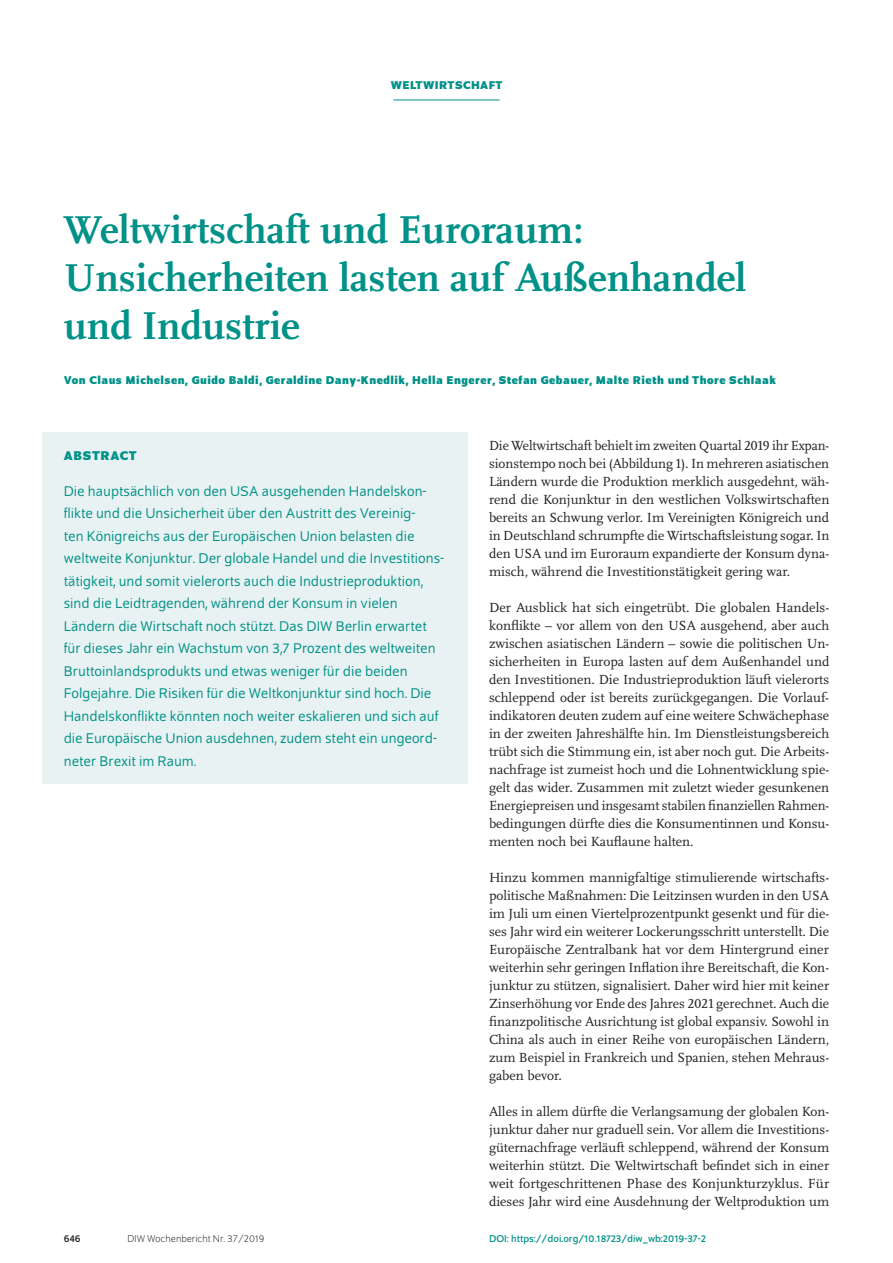
<style>
.page{position:relative;width:893px;height:1263px;background:#fff}
.page>*{position:absolute;margin:0;border:0;box-sizing:border-box;transform-origin:0 0}
.t1{font:700 40.5px/48px "Scala Pro";color:#009188}
.t2{font:15px/22.5px "Schumpeter Blond";color:#009188}
.t3{font:13.8px/18px "Scala Pro";color:#231f20;text-align:justify}
.t4{font:700 13.5px "Schumpeter";letter-spacing:.05em;color:#009188}
.t5{font:700 12px "Schumpeter";letter-spacing:.04em;color:#009188}
.t6{font:10.5px "Schumpeter";color:#009188}
.t7{font:300 10.5px "Schumpeter";color:#231f20}
.t8{font:10.5px "Schumpeter";color:#231f20}
</style>
<div class="page">
<hr style="left:393px;top:100px;width:107px;height:1px;background:#009188">
<div style="left:43px;top:432px;width:425px;height:351px;background:#e9f2f2"></div>
<p class="t5" style="left:391px;top:79px;width:113px">WELTWIRTSCHAFT</p>
<h1 class="t1" style="left:64px;top:203px;width:684px">Weltwirtschaft und Euroraum:<br>Unsicherheiten lasten auf Außenhandel und Industrie</h1>
<p class="t5" style="left:64px;top:373px;width:714px">Von Claus Michelsen, Guido Baldi, Geraldine Dany-Knedlik, Hella Engerer, Stefan Gebauer, Malte Rieth und Thore Schlaak</p>
<p class="t4" style="left:64px;top:448px;width:75px">ABSTRACT</p>
<p class="t2" style="left:64px;top:480px;width:381px">Die hauptsächlich von den USA ausgehenden Handelskon&shy;flikte und die Unsicherheit über den Austritt des Vereinig-<br>ten Königreichs aus der Europäischen Union belasten die weltweite Konjunktur. Der globale Handel und die Investitions&shy;tätigkeit, und somit vielerorts auch die Industrieproduktion, sind die Leidtragenden, während der Konsum in vielen Ländern die Wirtschaft noch stützt. Das DIW Berlin erwartet für dieses Jahr ein Wachstum von 3,7 Prozent des weltweiten Bruttoinlandsprodukts und etwas weniger für die beiden Folgejahre. Die Risiken für die Weltkonjunktur sind hoch. Die Handelskonflikte könnten noch weiter eskalieren und sich auf die Europäische Union ausdehnen, zudem steht ein ungeord&shy;neter Brexit im Raum.</p>
<p class="t3" style="left:489px;top:436px;width:342px">Die Weltwirtschaft behielt im zweiten Quartal 2019 ihr Expan&shy;sionstempo noch bei (Abbildung 1). In mehreren asiatischen Ländern wurde die Produktion merklich ausgedehnt, wäh&shy;rend die Konjunktur in den westlichen Volkswirtschaften bereits an Schwung verlor. Im Vereinigten Königreich und in Deutschland schrumpfte die Wirtschaftsleistung sogar. In den USA und im Euroraum expandierte der Konsum dyna&shy;misch, während die Investitionstätigkeit gering war.</p>
<p class="t3" style="left:489px;top:598px;width:342px">Der Ausblick hat sich eingetrübt. Die globalen Handels&shy;konflikte – vor allem von den USA ausgehend, aber auch zwischen asiatischen Ländern – sowie die politischen Un&shy;sicherheiten in Europa lasten auf dem Außenhandel und den Investitionen. Die Industrieproduktion läuft vielerorts schleppend oder ist bereits zurückgegangen. Die Vorlauf&shy;indikatoren deuten zudem auf eine weitere Schwächephase in der zweiten Jahreshälfte hin. Im Dienstleistungsbereich trübt sich die Stimmung ein, ist aber noch gut. Die Arbeits&shy;nachfrage ist zumeist hoch und die Lohnentwicklung spie&shy;gelt das wider. Zusammen mit zuletzt wieder gesunkenen Energiepreisen und insgesamt stabilen finanziellen Rahmen&shy;bedingungen dürfte dies die Konsumentinnen und Konsu&shy;menten noch bei Kauflaune halten.</p>
<p class="t3" style="left:489px;top:868px;width:342px">Hinzu kommen mannigfaltige stimulierende wirtschafts&shy;politische Maßnahmen: Die Leitzinsen wurden in den USA im Juli um einen Viertelprozentpunkt gesenkt und für die&shy;ses Jahr wird ein weiterer Lockerungsschritt unterstellt. Die Europäische Zentralbank hat vor dem Hintergrund einer weiterhin sehr geringen Inflation ihre Bereitschaft, die Kon&shy;junktur zu stützen, signalisiert. Daher wird hier mit keiner Zinserhöhung vor Ende des Jahres 2021 gerechnet. Auch die finanzpolitische Ausrichtung ist global expansiv. Sowohl in China als auch in einer Reihe von europäischen Ländern, zum Beispiel in Frankreich und Spanien, stehen Mehraus&shy;gaben bevor.</p>
<p class="t3" style="left:489px;top:1102px;width:342px">Alles in allem dürfte die Verlangsamung der globalen Kon&shy;junktur daher nur graduell sein. Vor allem die Investitions&shy;güternachfrage verläuft schleppend, während der Konsum weiterhin stützt. Die Weltwirtschaft befindet sich in einer weit fortgeschrittenen Phase des Konjunkturzyklus. Für dieses Jahr wird eine Ausdehnung der Weltproduktion um</p>
<p class="t8" style="left:64px;top:1233px;width:18px">646</p>
<p class="t7" style="left:128px;top:1234px;width:138px">DIW Wochenbericht Nr. 37/2019</p>
<p class="t6" style="left:489px;top:1233px;width:219px">DOI: https://doi.org/10.18723/diw_wb:2019-37-2</p>
</div>
